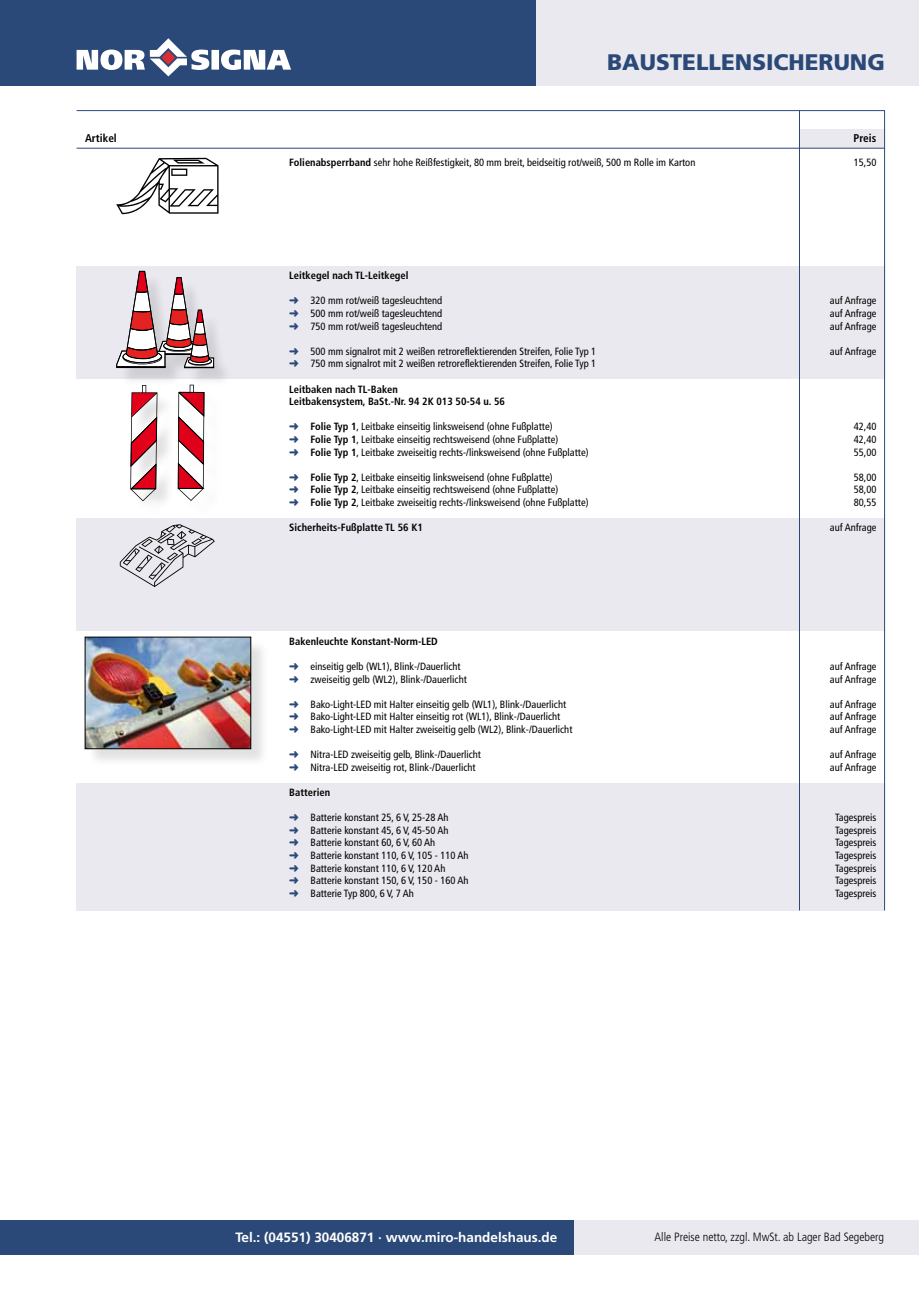
<style>
.page{position:relative;width:919px;height:1289px;background:#fff}
.page>*{position:absolute;margin:0;border:0;box-sizing:border-box;transform-origin:0 0}
.t1{font:900 22.5px "Frutiger";color:#2b4978}
.t2{font:700 13.5px "Frutiger";color:#fff}
.t3{font:300 condensed 12px "Frutiger";color:#000}
.t4{font:700 condensed 11.25px "Frutiger";color:#000}
.t5{font:condensed 10.5px "Frutiger";color:#000}
.t6{font:700 condensed 10.5px/12.6px "Frutiger";color:#000}
.s1{font-weight:700}
.s2{color:#2b4978}
</style>
<div class="page">
<div style="left:0;top:0;width:536px;height:85px;background:#2b4978"></div>
<svg style="left:77px;top:38px;width:214px;height:38px"></svg>
<div style="left:536px;top:0;width:382px;height:85px;background:#eae9ef"></div>
<div style="left:77px;top:266px;width:807px;height:112px;background:#eae9ef"></div>
<div style="left:77px;top:783px;width:807px;height:127px;background:#eae9ef"></div>
<div style="left:77px;top:518px;width:807px;height:112px;background:#eae9ef"></div>
<svg style="left:116px;top:158px;width:102px;height:56px"></svg>
<div style="left:132px;top:387px;width:91px;height:131px;background:#000;opacity:.12"></div>
<svg style="left:130px;top:387px;width:27px;height:114px"></svg>
<svg style="left:178px;top:387px;width:26px;height:114px"></svg>
<svg style="left:120px;top:524px;width:95px;height:63px;background:#cdccd1"></svg>
<div style="left:799px;top:130px;width:85px;height:18px;background:#eae9ef"></div>
<hr style="left:799px;top:111px;width:1px;height:799px;background:#2b4978">
<hr style="left:884px;top:111px;width:1px;height:799px;background:#2b4978">
<hr style="left:77px;top:110px;width:807px;height:1px;background:#2b4978">
<hr style="left:77px;top:148px;width:807px;height:1px;background:#2b4978">
<div style="left:118px;top:273px;width:114px;height:114px;background:#000;opacity:.12"></div>
<svg style="left:116px;top:271px;width:98px;height:97px"></svg>
<div style="left:87px;top:639px;width:183px;height:128px;background:#000;opacity:.12"></div>
<img style="left:87px;top:639px;width:162px;height:108px">
<div style="left:85px;top:637px;width:166px;height:112px;border:1px solid #000"></div>
<div style="left:0;top:1220px;width:574px;height:34px;background:#2b4978"></div>
<div style="left:574px;top:1220px;width:344px;height:34px;background:#eae9ef"></div>
<h1 class="t1" style="left:607px;top:48px;width:279px">BAUSTELLENSICHERUNG</h1>
<p class="t4" style="left:85px;top:131px;width:33px">Artikel</p>
<p class="t4" style="left:853px;top:131px;width:24px">Preis</p>
<p class="t5" style="left:289px;top:156px;width:407px"><span class="s1">Folienabsperrband</span> sehr hohe Reißfestigkeit, 80 mm breit, beidseitig rot/weiß, 500 m Rolle im Karton</p>
<p class="t5" style="left:853px;top:156px;width:24px">15,50</p>
<p class="t6" style="left:289px;top:269px;width:121px">Leitkegel nach TL-Leitkegel</p>
<p class="t5" style="left:289px;top:294px;width:154px"><span class="s2">➜</span> 320 mm rot/weiß tagesleuchtend</p>
<p class="t5" style="left:829px;top:294px;width:48px">auf Anfrage</p>
<p class="t5" style="left:289px;top:307px;width:154px"><span class="s2">➜</span> 500 mm rot/weiß tagesleuchtend</p>
<p class="t5" style="left:829px;top:307px;width:48px">auf Anfrage</p>
<p class="t5" style="left:289px;top:320px;width:154px"><span class="s2">➜</span> 750 mm rot/weiß tagesleuchtend</p>
<p class="t5" style="left:829px;top:320px;width:48px">auf Anfrage</p>
<p class="t5" style="left:289px;top:345px;width:308px"><span class="s2">➜</span> 500 mm signalrot mit 2 weißen retroreflektierenden Streifen, Folie Typ 1</p>
<p class="t5" style="left:829px;top:345px;width:48px">auf Anfrage</p>
<p class="t5" style="left:289px;top:357px;width:308px"><span class="s2">➜</span> 750 mm signalrot mit 2 weißen retroreflektierenden Streifen, Folie Typ 1</p>
<p class="t6" style="left:289px;top:382px;width:217px">Leitbaken nach TL-Baken<br>Leitbakensystem, BaSt.-Nr. 94 2K 013 50-54 u. 56</p>
<p class="t5" style="left:289px;top:420px;width:265px"><span class="s2">➜</span> <span class="s1">Folie Typ 1</span>, Leitbake einseitig linksweisend (ohne Fußplatte)</p>
<p class="t5" style="left:853px;top:420px;width:24px">42,40</p>
<p class="t5" style="left:289px;top:433px;width:270px"><span class="s2">➜</span> <span class="s1">Folie Typ 1</span>, Leitbake einseitig rechtsweisend (ohne Fußplatte)</p>
<p class="t5" style="left:853px;top:433px;width:24px">42,40</p>
<p class="t5" style="left:289px;top:446px;width:301px"><span class="s2">➜</span> <span class="s1">Folie Typ 1</span>, Leitbake zweiseitig rechts-/linksweisend (ohne Fußplatte)</p>
<p class="t5" style="left:853px;top:446px;width:24px">55,00</p>
<p class="t5" style="left:289px;top:471px;width:265px"><span class="s2">➜</span> <span class="s1">Folie Typ 2</span>, Leitbake einseitig linksweisend (ohne Fußplatte)</p>
<p class="t5" style="left:853px;top:471px;width:24px">58,00</p>
<p class="t5" style="left:289px;top:483px;width:270px"><span class="s2">➜</span> <span class="s1">Folie Typ 2</span>, Leitbake einseitig rechtsweisend (ohne Fußplatte)</p>
<p class="t5" style="left:853px;top:483px;width:24px">58,00</p>
<p class="t5" style="left:289px;top:496px;width:301px"><span class="s2">➜</span> <span class="s1">Folie Typ 2</span>, Leitbake zweiseitig rechts-/linksweisend (ohne Fußplatte)</p>
<p class="t5" style="left:853px;top:496px;width:24px">80,55</p>
<p class="t6" style="left:289px;top:521px;width:135px">Sicherheits-Fußplatte TL 56 K1</p>
<p class="t5" style="left:829px;top:521px;width:48px">auf Anfrage</p>
<p class="t6" style="left:289px;top:634px;width:150px">Bakenleuchte Konstant-Norm-LED</p>
<p class="t5" style="left:289px;top:660px;width:173px"><span class="s2">➜</span> einseitig gelb (WL1), Blink-/Dauerlicht</p>
<p class="t5" style="left:829px;top:660px;width:48px">auf Anfrage</p>
<p class="t5" style="left:289px;top:672px;width:179px"><span class="s2">➜</span> zweiseitig gelb (WL2), Blink-/Dauerlicht</p>
<p class="t5" style="left:829px;top:672px;width:48px">auf Anfrage</p>
<p class="t5" style="left:289px;top:698px;width:278px"><span class="s2">➜</span> Bako-Light-LED mit Halter einseitig gelb (WL1), Blink-/Dauerlicht</p>
<p class="t5" style="left:829px;top:698px;width:48px">auf Anfrage</p>
<p class="t5" style="left:289px;top:710px;width:272px"><span class="s2">➜</span> Bako-Light-LED mit Halter einseitig rot (WL1), Blink-/Dauerlicht</p>
<p class="t5" style="left:829px;top:710px;width:48px">auf Anfrage</p>
<p class="t5" style="left:289px;top:723px;width:285px"><span class="s2">➜</span> Bako-Light-LED mit Halter zweiseitig gelb (WL2), Blink-/Dauerlicht</p>
<p class="t5" style="left:829px;top:723px;width:48px">auf Anfrage</p>
<p class="t5" style="left:289px;top:748px;width:193px"><span class="s2">➜</span> Nitra-LED zweiseitig gelb, Blink-/Dauerlicht</p>
<p class="t5" style="left:829px;top:748px;width:48px">auf Anfrage</p>
<p class="t5" style="left:289px;top:761px;width:188px"><span class="s2">➜</span> Nitra-LED zweiseitig rot, Blink-/Dauerlicht</p>
<p class="t5" style="left:829px;top:761px;width:48px">auf Anfrage</p>
<p class="t6" style="left:289px;top:786px;width:42px">Batterien</p>
<p class="t5" style="left:289px;top:811px;width:161px"><span class="s2">➜</span> Batterie konstant 25, 6 V, 25-28 Ah</p>
<p class="t5" style="left:835px;top:811px;width:43px">Tagespreis</p>
<p class="t5" style="left:289px;top:824px;width:161px"><span class="s2">➜</span> Batterie konstant 45, 6 V, 45-50 Ah</p>
<p class="t5" style="left:835px;top:824px;width:43px">Tagespreis</p>
<p class="t5" style="left:289px;top:836px;width:147px"><span class="s2">➜</span> Batterie konstant 60, 6 V, 60 Ah</p>
<p class="t5" style="left:835px;top:836px;width:43px">Tagespreis</p>
<p class="t5" style="left:289px;top:849px;width:181px"><span class="s2">➜</span> Batterie konstant 110, 6 V, 105 - 110 Ah</p>
<p class="t5" style="left:835px;top:849px;width:43px">Tagespreis</p>
<p class="t5" style="left:289px;top:861px;width:158px"><span class="s2">➜</span> Batterie konstant 110, 6 V, 120 Ah</p>
<p class="t5" style="left:835px;top:861px;width:43px">Tagespreis</p>
<p class="t5" style="left:289px;top:874px;width:181px"><span class="s2">➜</span> Batterie konstant 150, 6 V, 150 - 160 Ah</p>
<p class="t5" style="left:835px;top:874px;width:43px">Tagespreis</p>
<p class="t5" style="left:289px;top:887px;width:126px"><span class="s2">➜</span> Batterie Typ 800, 6 V, 7 Ah</p>
<p class="t5" style="left:835px;top:887px;width:43px">Tagespreis</p>
<p class="t2" style="left:235px;top:1229px;width:323px">Tel.: (04551) 30406871 · www.miro-handelshaus.de</p>
<p class="t3" style="left:654px;top:1229px;width:231px">Alle Preise netto, zzgl. MwSt. ab Lager Bad Segeberg</p>
</div>
